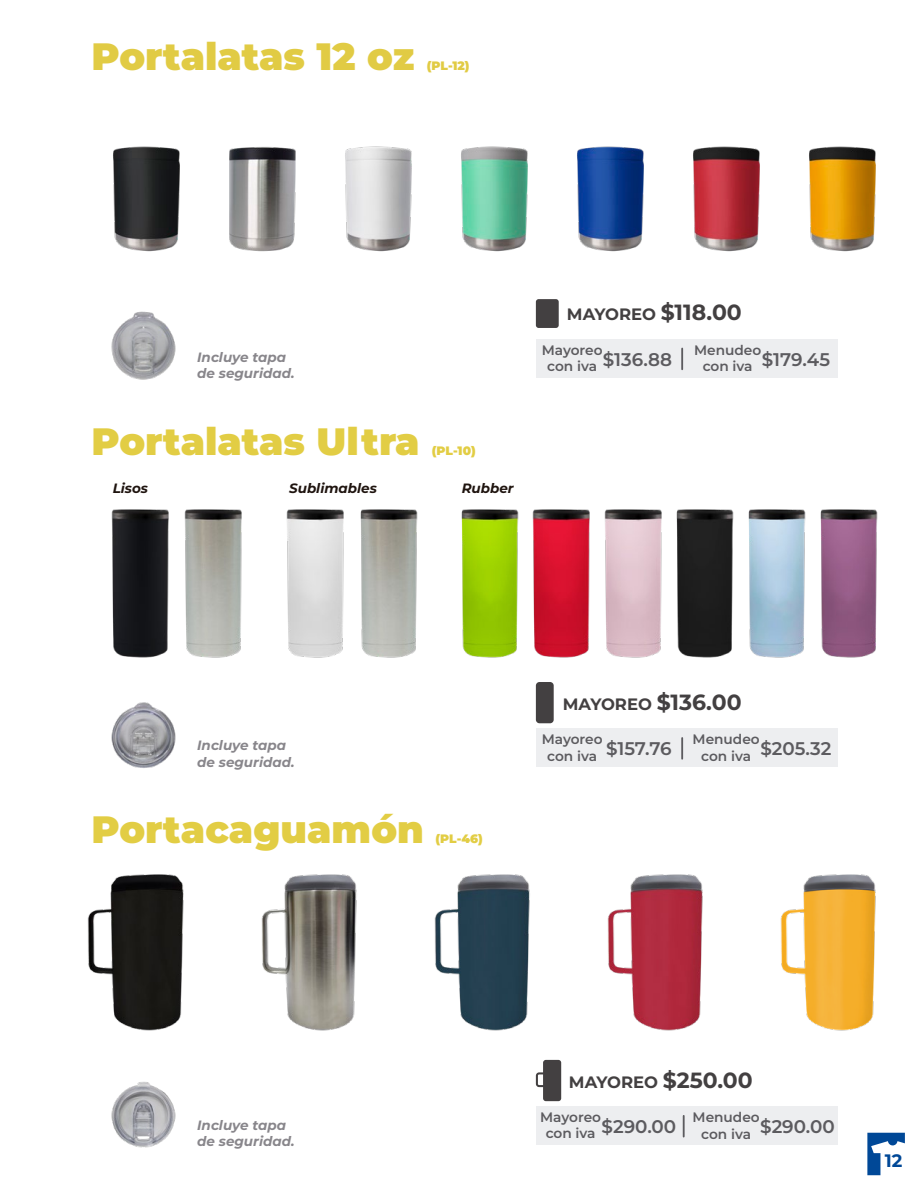
<style>
.page{position:relative;width:918px;height:1188px;background:#fff}
.page>*{position:absolute;margin:0;border:0;box-sizing:border-box;transform-origin:0 0}
.t1{font:900 38.1px "Montserrat";color:#e2cd44}
.t2{font:900 38.1px "Montserrat";color:#e1cb44}
.t3{font:600 18.3px "Montserrat";color:#5c5b5f}
.t4{font:700 18px "Montserrat";color:#004897}
.t5{font:700 16.5px "Montserrat";color:#434041}
.t6{font:600 13.65px/16.5px "Montserrat";color:#5c5b5f;text-align:center}
.t7{font:italic 700 13.5px/16.2px "Montserrat";color:#88868b}
.t8{font:italic 700 13.5px "Montserrat";color:#1f140f}
.t9{font:900 12.15px "Montserrat";letter-spacing:-.005em;color:#e2cd44}
.t10{font:900 12.15px "Montserrat";color:#e1cb44}
.s1{font-size:21.9px}
</style>
<div class="page">
<img style="left:780px;top:874px;width:96px;height:157px">
<img style="left:87px;top:874px;width:97px;height:157px">
<img style="left:261px;top:874px;width:96px;height:157px">
<img style="left:607px;top:874px;width:96px;height:157px">
<img style="left:434px;top:874px;width:96px;height:157px">
<img style="left:286px;top:509px;width:44px;height:149px">
<img style="left:765px;top:509px;width:25px;height:149px">
<img style="left:621px;top:509px;width:26px;height:149px">
<img style="left:790px;top:509px;width:88px;height:149px">
<img style="left:647px;top:509px;width:118px;height:149px">
<img style="left:111px;top:509px;width:44px;height:149px">
<img style="left:330px;top:509px;width:88px;height:149px">
<img style="left:155px;top:509px;width:87px;height:149px">
<img style="left:549px;top:509px;width:72px;height:149px">
<img style="left:461px;top:509px;width:88px;height:149px">
<svg style="left:867px;top:1133px;width:38px;height:42px"></svg>
<img style="left:113px;top:146px;width:67px;height:106px">
<img style="left:229px;top:146px;width:67px;height:106px">
<img style="left:693px;top:146px;width:67px;height:106px">
<img style="left:809px;top:146px;width:67px;height:106px">
<img style="left:577px;top:146px;width:67px;height:106px">
<img style="left:345px;top:146px;width:67px;height:106px">
<img style="left:461px;top:146px;width:67px;height:106px">
<img style="left:111px;top:702px;width:65px;height:66px">
<img style="left:111px;top:1082px;width:65px;height:66px">
<img style="left:111px;top:311px;width:65px;height:69px">
<div style="left:536px;top:299px;width:23px;height:29px;background:#434041;border-radius:3px"></div>
<div style="left:536px;top:339px;width:302px;height:38px;background:#edeef0"></div>
<hr style="left:681px;top:349px;width:2px;height:20px;background:#5c5b5f">
<div style="left:536px;top:728px;width:302px;height:39px;background:#edeef0"></div>
<hr style="left:681px;top:738px;width:2px;height:21px;background:#5c5b5f">
<div style="left:536px;top:682px;width:18px;height:41px;background:#434041;border-radius:4px"></div>
<svg style="left:536px;top:1060px;width:25px;height:41px"></svg>
<div style="left:536px;top:1106px;width:302px;height:39px;background:#edeef0"></div>
<hr style="left:683px;top:1116px;width:2px;height:21px;background:#5c5b5f">
<h1 class="t2" style="left:92px;top:31px;width:324px">Portalatas 12 oz</h1>
<p class="t10" style="left:427px;top:58px;width:44px">(PL-12)</p>
<p class="t7" style="left:197px;top:349px;width:99px">Incluye tapa de seguridad.</p>
<h1 class="t1" style="left:92px;top:416px;width:330px">Portalatas Ultra</h1>
<p class="t9" style="left:432px;top:442px;width:45px">(PL-10)</p>
<p class="t8" style="left:113px;top:480px;width:37px">Lisos</p>
<p class="t8" style="left:289px;top:480px;width:89px">Sublimables</p>
<p class="t8" style="left:462px;top:480px;width:54px">Rubber</p>
<p class="t5" style="left:567px;top:303px;width:176px">MAYOREO <span class="s1">$118.00</span></p>
<p class="t6" style="left:694px;top:341px;width:69px">Menudeo</p>
<p class="t6" style="left:542px;top:341px;width:62px">Mayoreo con iva</p>
<h2 class="t3" style="left:603px;top:347px;width:71px">$136.88</h2>
<h2 class="t3" style="left:703px;top:347px;width:129px"><sub>con</sub> <sub>iva</sub> $179.45</h2>
<p class="t7" style="left:197px;top:737px;width:99px">Incluye tapa de seguridad.</p>
<h1 class="t1" style="left:92px;top:804px;width:334px">Portacaguamón</h1>
<p class="t9" style="left:435px;top:830px;width:49px">(PL-46)</p>
<p class="t5" style="left:563px;top:693px;width:180px">MAYOREO <span class="s1">$136.00</span></p>
<p class="t6" style="left:542px;top:731px;width:62px">Mayoreo con iva</p>
<p class="t6" style="left:693px;top:731px;width:69px">Menudeo</p>
<h2 class="t3" style="left:606px;top:737px;width:67px">$157.76</h2>
<h2 class="t3" style="left:701px;top:737px;width:132px"><sub>con</sub> <sub>iva</sub> $205.32</h2>
<p class="t7" style="left:197px;top:1117px;width:99px">Incluye tapa de seguridad.</p>
<p class="t5" style="left:569px;top:1071px;width:185px">MAYOREO <span class="s1">$250.00</span></p>
<p class="t6" style="left:540px;top:1108px;width:62px">Mayoreo con iva</p>
<p class="t6" style="left:693px;top:1109px;width:69px">Menudeo</p>
<h2 class="t3" style="left:602px;top:1114px;width:76px">$290.00</h2>
<h2 class="t3" style="left:701px;top:1114px;width:135px"><sub>con</sub> <sub>iva</sub> $290.00</h2>
<h3 class="t4" style="left:885px;top:1148px;width:19px">12</h3>
</div>
